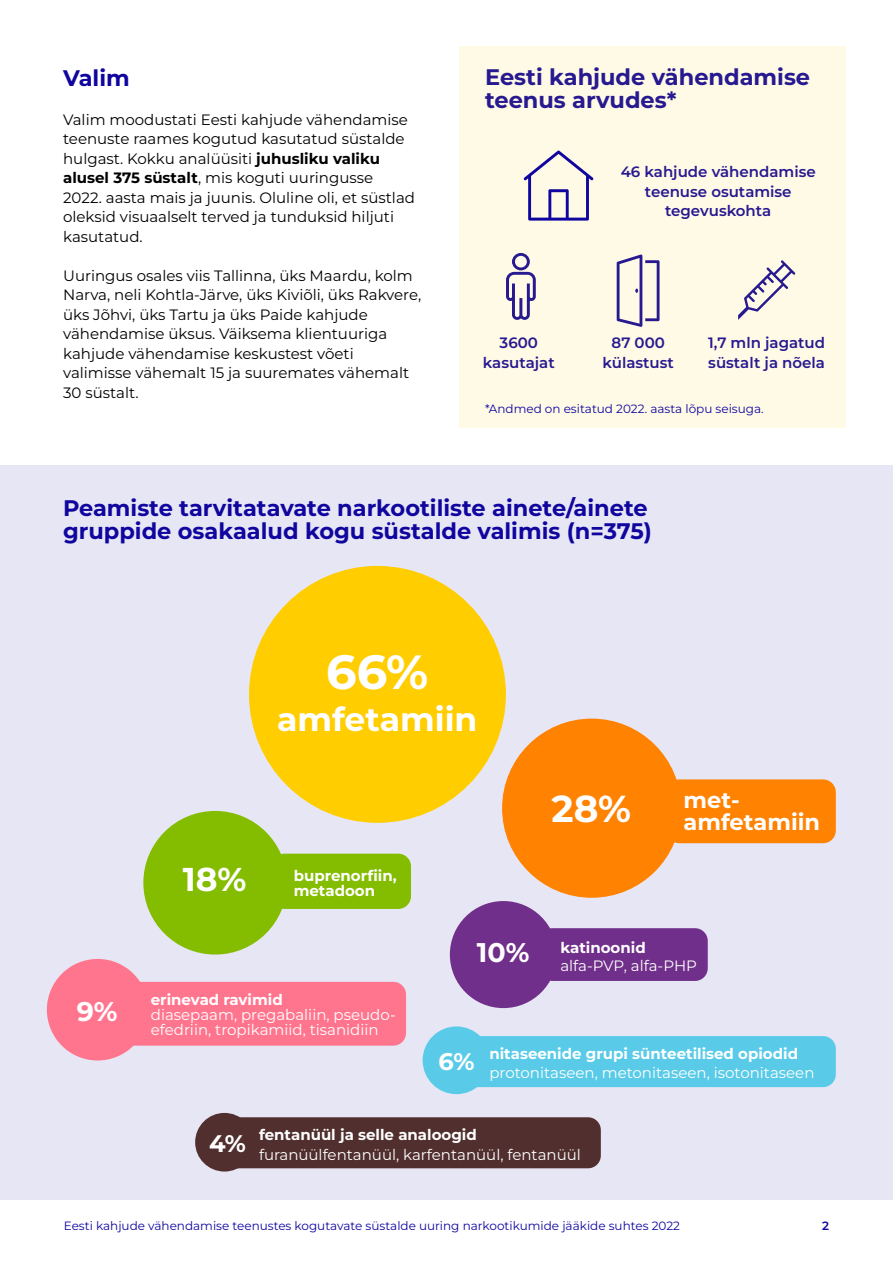
<style>
.page{position:relative;width:893px;height:1263px;background:#fff}
.page>*{position:absolute;margin:0;border:0;box-sizing:border-box;transform-origin:0 0}
.t1{font:700 48px "Montserrat";color:#fff}
.t2{font:700 37.5px "Montserrat";color:#fff}
.t3{font:700 33px "Montserrat";color:#fff}
.t4{font:700 27px "Montserrat";color:#fff}
.t5{font:700 24px "Montserrat";color:#fff}
.t6{font:700 22.5px/22.5px "Montserrat";color:#10069f}
.t7{font:700 22.5px/22.5px "Montserrat";color:#fff}
.t8{font:15px/19.5px "Montserrat";color:#000}
.t9{font:15px/15px "Montserrat";color:#fff}
.t10{font:700 15px "Montserrat";color:#fff}
.t11{font:600 15px/19.5px "Montserrat";color:#10069f;text-align:center}
.t12{font:12px "Montserrat";color:#10069f}
.t13{font:600 12px "Montserrat";color:#10069f}
.s1{font-weight:700}
</style>
<div class="page">
<div style="left:0;top:465px;width:893px;height:734px;background:#e7e6f5"></div>
<div style="left:459px;top:46px;width:387px;height:382px;background:#fffae6"></div>
<svg style="left:524px;top:151px;width:69px;height:70px"></svg>
<div style="left:249px;top:566px;width:257px;height:257px;background:#ffcd00;border-radius:50%"></div>
<div style="left:272px;top:854px;width:139px;height:55px;background:#84bd00;border-radius:13px"></div>
<div style="left:143px;top:811px;width:144px;height:143px;background:#84bd00;border-radius:50%"></div>
<div style="left:540px;top:928px;width:168px;height:53px;background:#702f8a;border-radius:13px"></div>
<div style="left:450px;top:901px;width:107px;height:107px;background:#702f8a;border-radius:50%"></div>
<div style="left:121px;top:982px;width:285px;height:64px;background:#ff758e;border-radius:13px"></div>
<div style="left:47px;top:959px;width:101px;height:101px;background:#ff758e;border-radius:50%"></div>
<div style="left:459px;top:1036px;width:377px;height:51px;background:#59cbe8;border-radius:13px"></div>
<div style="left:423px;top:1026px;width:67px;height:68px;background:#59cbe8;border-radius:50%"></div>
<div style="left:224px;top:1117px;width:377px;height:51px;background:#512f2e;border-radius:13px"></div>
<div style="left:195px;top:1113px;width:59px;height:58px;background:#512f2e;border-radius:50%"></div>
<div style="left:502px;top:719px;width:179px;height:179px;background:#ff8200;border-radius:50%"></div>
<div style="left:667px;top:779px;width:169px;height:64px;background:#ff8200;border-radius:13px"></div>
<h3 class="t6" style="left:63px;top:66px;width:68px">Valim</h3>
<p class="t8" style="left:63px;top:109px;width:353px">Valim moodustati Eesti kahjude vähendamise teenuste raames kogutud kasutatud süstalde hulgast. Kokku analüüsiti <span class="s1">juhusliku valiku alusel 375 süstalt</span>, mis koguti uuringusse 2022. aasta mais ja juunis. Oluline oli, et süstlad oleksid visuaalselt terved ja tunduksid hiljuti kasutatud.</p>
<p class="t8" style="left:63px;top:265px;width:360px">Uuringus osales viis Tallinna, üks Maardu, kolm Narva, neli Kohtla-Järve, üks Kiviõli, üks Rakvere, üks Jõhvi, üks Tartu ja üks Paide kahjude vähendamise üksus. Väiksema klientuuriga kahjude vähendamise keskustest võeti valimisse vähemalt 15 ja suuremates vähemalt 30 süstalt.</p>
<h3 class="t6" style="left:485px;top:66px;width:327px">Eesti kahjude vähendamise teenus arvudes*</h3>
<p class="t11" style="left:621px;top:162px;width:196px">46 kahjude vähendamise teenuse osutamise tegevuskohta</p>
<p class="t11" style="left:708px;top:333px;width:118px;text-align:left">1,7 mln jagatud süstalt ja nõela</p>
<p class="t12" style="left:485px;top:400px;width:280px">*Andmed on esitatud 2022. aasta lõpu seisuga.</p>
<p class="t11" style="left:483px;top:333px;width:73px">3600 kasutajat</p>
<p class="t11" style="left:602px;top:333px;width:73px">87 000 külastust</p>
<h3 class="t6" style="left:63px;top:496px;width:590px">Peamiste tarvitatavate narkootiliste ainete/ainete gruppide osakaalud kogu süstalde valimis (n=375)</h3>
<h3 class="t4" style="left:77px;top:994px;width:42px">9%</h3>
<h1 class="t1" style="left:326px;top:640px;width:104px">66%</h1>
<h3 class="t3" style="left:277px;top:697px;width:202px">amfetamiin</h3>
<h3 class="t3" style="left:183px;top:857px;width:65px">18%</h3>
<p class="t10" style="left:294px;top:866px;width:105px">buprenorfiin,</p>
<p class="t10" style="left:294px;top:881px;width:83px">metadoon</p>
<p class="t10" style="left:151px;top:990px;width:133px">erinevad ravimid</p>
<p class="t9" style="left:151px;top:1007px;width:246px">diasepaam, pregabaliin, pseudo&shy;efedriin, tropikamiid, tisanidiin</p>
<h2 class="t2" style="left:552px;top:783px;width:81px">28%</h2>
<h3 class="t7" style="left:684px;top:788px;width:138px">met&shy;amfetamiin</h3>
<h3 class="t4" style="left:477px;top:934px;width:54px">10%</h3>
<p class="t10" style="left:560px;top:937px;width:87px">katinoonid</p>
<p class="t9" style="left:560px;top:957px;width:138px">alfa-PVP, alfa-PHP</p>
<h3 class="t5" style="left:439px;top:1045px;width:37px">6%</h3>
<p class="t10" style="left:489px;top:1043px;width:310px">nitaseenide grupi sünteetilised opiodid</p>
<p class="t9" style="left:489px;top:1064px;width:327px">protonitaseen, metonitaseen, isotonitaseen</p>
<h3 class="t5" style="left:209px;top:1127px;width:38px">4%</h3>
<p class="t10" style="left:259px;top:1125px;width:219px">fentanüül ja selle analoogid</p>
<p class="t9" style="left:259px;top:1146px;width:323px">furanüülfentanüül, karfentanüül, fentanüül</p>
<p class="t12" style="left:64px;top:1218px;width:618px">Eesti kahjude vähendamise teenustes kogutavate süstalde uuring narkootikumide jääkide suhtes 2022</p>
<p class="t13" style="left:822px;top:1218px;width:8px">2</p>
</div>
